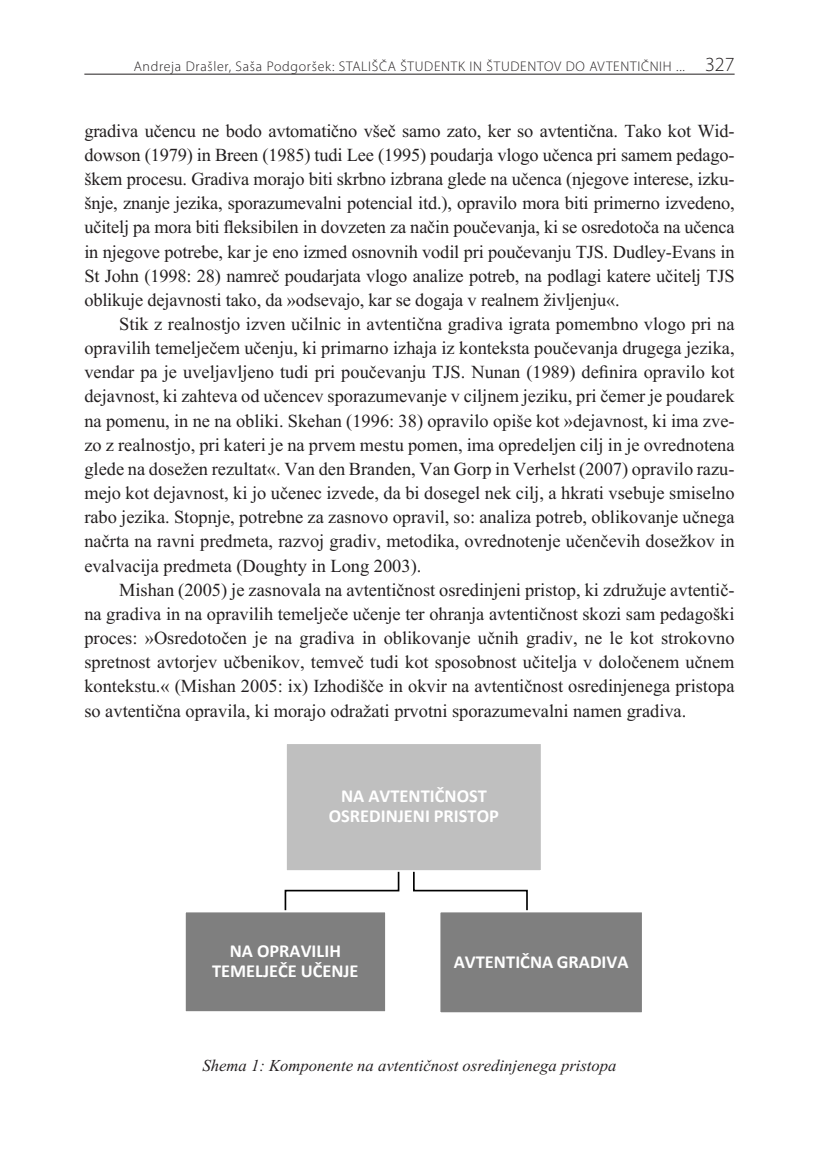
<style>
.page{position:relative;width:819px;height:1166px;background:#fff}
.page>*{position:absolute;margin:0;border:0;box-sizing:border-box;transform-origin:0 0}
.t1{font:18.38px/24.2px "ZR Cola";color:#231f20;text-align:justify}
.t2{font:700 18.38px/20.1px "Calibri";color:#fff;text-align:center}
.tabele__slike_NASLOV{font:italic 16.62px "ZR Cola";color:#231f20}
.t3{font:300 14px "Myriad Pro";letter-spacing:.05em;color:#231f20}
.s1{font-size:20.12px}
</style>
<div class="page">
<hr style="left:84px;top:74px;width:650px;height:1px;background:#231f20">
<svg style="left:413px;top:872px;width:115px;height:39px"></svg>
<svg style="left:284px;top:872px;width:116px;height:39px"></svg>
<div style="left:286px;top:743px;width:255px;height:128px;background:#bfbfbf"></div>
<div style="left:285px;top:743px;width:257px;height:129px;border:2px solid #fff"></div>
<div style="left:185px;top:911px;width:201px;height:101px;background:#7f7f7f"></div>
<div style="left:184px;top:911px;width:203px;height:102px;border:2px solid #fff"></div>
<div style="left:439px;top:911px;width:203px;height:102px;background:#7f7f7f"></div>
<div style="left:438px;top:911px;width:205px;height:103px;border:2px solid #fff"></div>
<p class="t3" style="left:134px;top:58px;width:602px">Andreja Drašler, Saša Podgoršek: STALIŠČA ŠTUDENTK IN ŠTUDENTOV DO AVTENTIČNIH ... <span class="s1">327</span></p>
<p class="t1" style="left:84px;top:118px;width:651px">gradiva učencu ne bodo avtomatično všeč samo zato, ker so avtentična. Tako kot Wid&shy;dowson (1979) in Breen (1985) tudi Lee (1995) poudarja vlogo učenca pri samem pedago&shy;škem procesu. Gradiva morajo biti skrbno izbrana glede na učenca (njegove interese, izku&shy;šnje, znanje jezika, sporazumevalni potencial itd.), opravilo mora biti primerno izvedeno, učitelj pa mora biti fleksibilen in dovzeten za način poučevanja, ki se osredotoča na učenca in njegove potrebe, kar je eno izmed osnovnih vodil pri poučevanju TJS. Dudley-Evans in St John (1998: 28) namreč poudarjata vlogo analize potreb, na podlagi katere učitelj TJS oblikuje dejavnosti tako, da »odsevajo, kar se dogaja v realnem življenju«.</p>
<p class="t1" style="left:84px;top:311px;width:651px;text-indent:35px">Stik z realnostjo izven učilnic in avtentična gradiva igrata pomembno vlogo pri na opravilih temelječem učenju, ki primarno izhaja iz konteksta poučevanja drugega jezika, vendar pa je uveljavljeno tudi pri poučevanju TJS. Nunan (1989) definira opravilo kot dejavnost, ki zahteva od učencev sporazumevanje v ciljnem jeziku, pri čemer je poudarek na pomenu, in ne na obliki. Skehan (1996: 38) opravilo opiše kot »dejavnost, ki ima zve&shy;zo z realnostjo, pri kateri je na prvem mestu pomen, ima opredeljen cilj in je ovrednotena glede na dosežen rezultat«. Van den Branden, Van Gorp in Verhelst (2007) opravilo razu&shy;mejo kot dejavnost, ki jo učenec izvede, da bi dosegel nek cilj, a hkrati vsebuje smiselno rabo jezika. Stopnje, potrebne za zasnovo opravil, so: analiza potreb, oblikovanje učnega načrta na ravni predmeta, razvoj gradiv, metodika, ovrednotenje učenčevih dosežkov in evalvacija predmeta (Doughty in Long 2003).</p>
<p class="t1" style="left:84px;top:577px;width:651px;text-indent:35px">Mishan (2005) je zasnovala na avtentičnost osredinjeni pristop, ki združuje avtentič&shy;na gradiva in na opravilih temelječe učenje ter ohranja avtentičnost skozi sam pedagoški proces: »Osredotočen je na gradiva in oblikovanje učnih gradiv, ne le kot strokovno spretnost avtorjev učbenikov, temveč tudi kot sposobnost učitelja v določenem učnem kontekstu.« (Mishan 2005: ix) Izhodišče in okvir na avtentičnost osredinjenega pristopa so avtentična opravila, ki morajo odražati prvotni sporazumevalni namen gradiva.</p>
<p class="t2" style="left:329px;top:786px;width:172px">NA AVTENTIČNOST<br>OSREDINJENI PRISTOP</p>
<p class="t2" style="left:212px;top:940px;width:148px">NA OPRAVILIH<br>TEMELJEČE UČENJE</p>
<p class="t2" style="left:454px;top:951px;width:176px">AVTENTIČNA GRADIVA</p>
<p class="tabele__slike_NASLOV" style="left:202px;top:1053px;width:415px">Shema 1: Komponente na avtentičnost osredinjenega pristopa</p>
</div>
